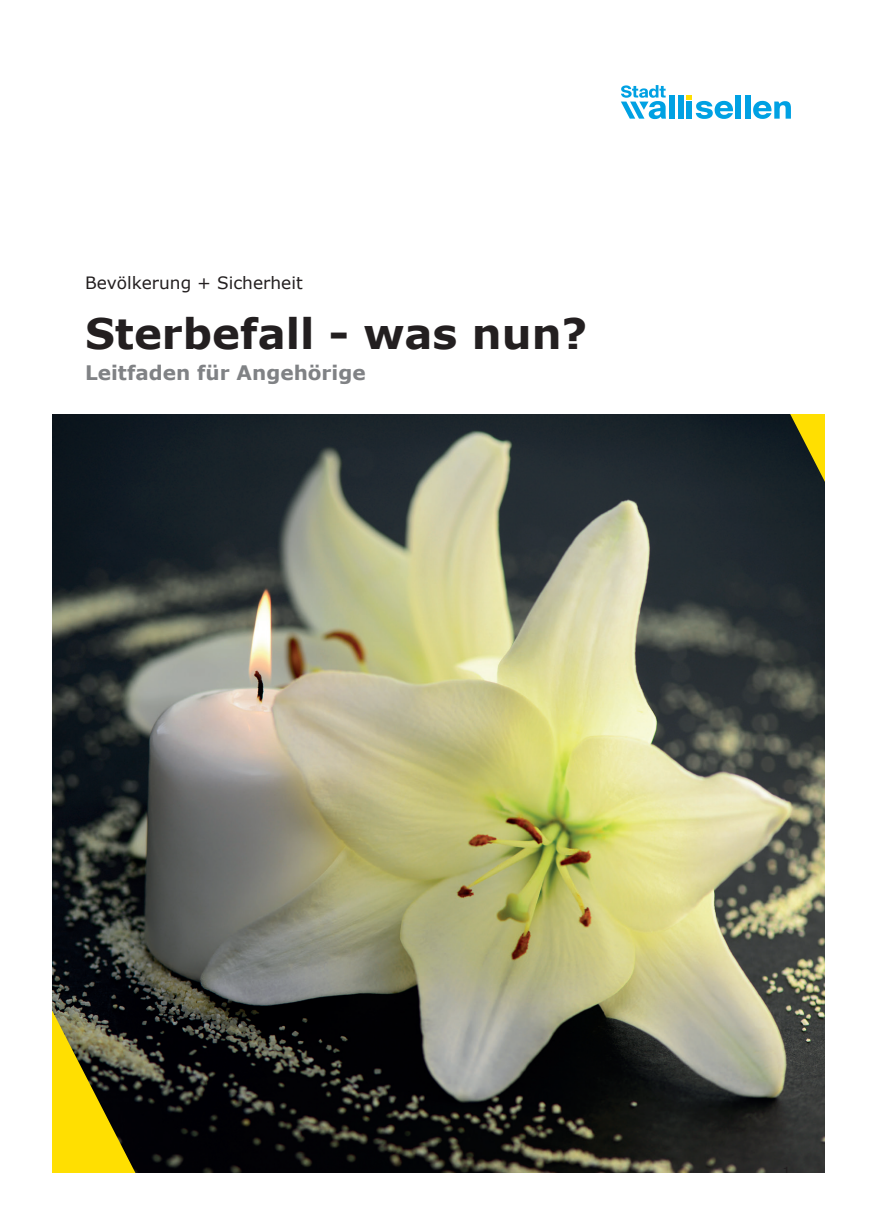
<style>
.page{position:relative;width:876px;height:1225px;background:#fff}
.page>*{position:absolute;margin:0;border:0;box-sizing:border-box;transform-origin:0 0}
.t1{font:700 42px "Verdana";color:#231f20}
.t2{font:700 20px "Verdana";color:#808285}
.t3{font:17px "Verdana";color:#231f20}
</style>
<div class="page">
<img style="left:52px;top:414px;width:773px;height:759px">
<div style="left:736px;top:96px;width:5px;height:23px;background:#00a1e3"></div>
<div style="left:745px;top:96px;width:5px;height:23px;background:#00a1e3"></div>
<svg style="left:753px;top:101px;width:38px;height:18px"></svg>
<svg style="left:621px;top:85px;width:45px;height:34px"></svg>
<div style="left:678px;top:95px;width:5px;height:24px;background:#00a1e3"></div>
<div style="left:669px;top:95px;width:5px;height:24px;background:#00a1e3"></div>
<svg style="left:687px;top:95px;width:46px;height:24px"></svg>
<p class="t3" style="left:85px;top:271px;width:219px">Bevölkerung + Sicherheit</p>
<h1 class="t1" style="left:85px;top:304px;width:504px">Sterbefall - was nun?</h1>
<p class="t2" style="left:85px;top:358px;width:282px">Leitfaden für Angehörige</p>
</div>
